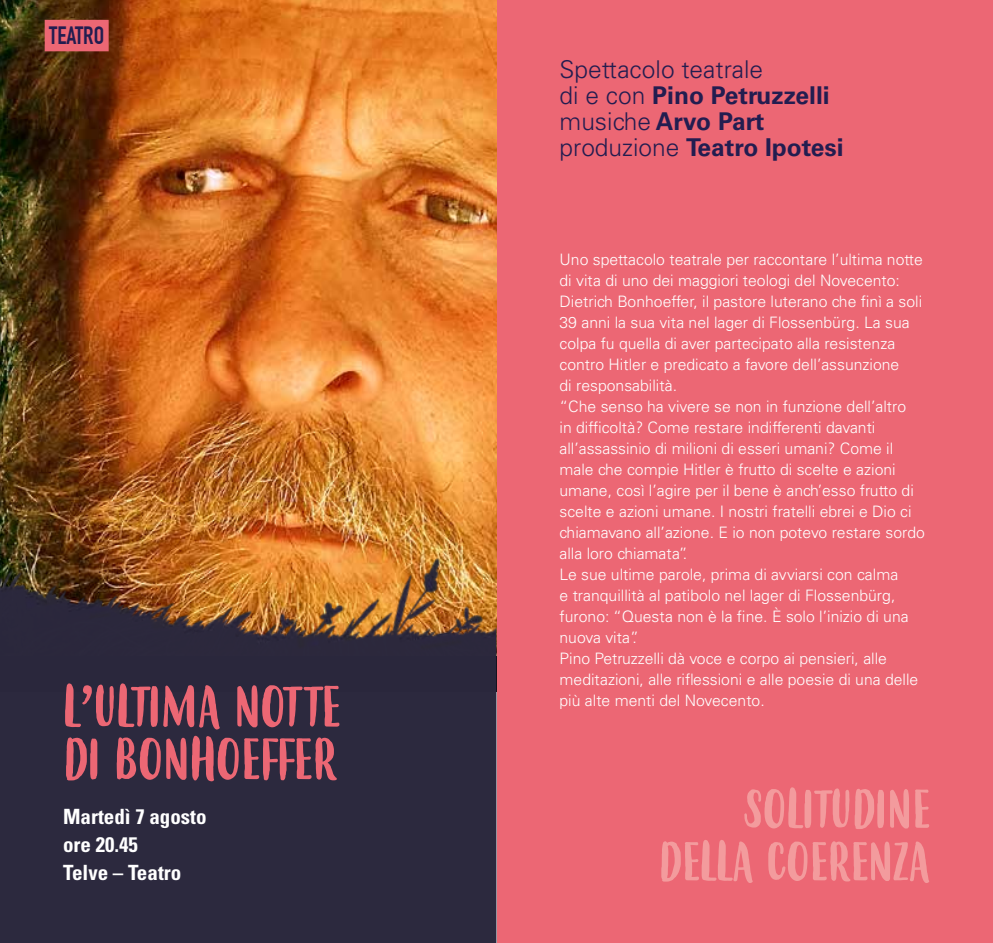
<style>
.page{position:relative;width:993px;height:943px;background:#fff}
.page>*{position:absolute;margin:0;border:0;box-sizing:border-box;transform-origin:0 0}
.t1{font:56px/52.5px "Budidaya";color:#ec6774}
.t2{font:52.5px/52.5px "Budidaya";color:#f39b9d;text-align:right}
.t3{font:300 24.5px/26.2px "Univers LT Std";color:#231d50}
.t4{font:700 24.5px "DIN Condensed";color:#231d50}
.t5{font:700 condensed 21px/28px "Univers LT Std";color:#fff}
.t6{font:300 15.75px/21px "Univers LT Std";color:#fff}
.s1{font-weight:700}
</style>
<div class="page">
<img style="left:0;top:0;width:497px;height:655px">
<img style="left:0;top:332px;width:496px;height:611px">
<div style="left:45px;top:20px;width:64px;height:31px;background:#ec6774"></div>
<div style="left:497px;top:0;width:495px;height:943px;background:#ec6774"></div>
<h3 class="t4" style="left:49px;top:21px;width:56px">TEATRO</h3>
<h1 class="t1" style="left:63px;top:683px;width:278px">L’ULTIMA NOTTE<br>DI BONHOEFFER</h1>
<h3 class="t5" style="left:63px;top:802px;width:145px">Martedì 7 agosto ore 20.45<br>Telve – Teatro</h3>
<h3 class="t3" style="left:559px;top:56px;width:285px">Spettacolo teatrale<br>di e con <span class="s1">Pino Petruzzelli </span>musiche <span class="s1">Arvo Part </span>produzione <span class="s1">Teatro Ipotesi</span></h3>
<p class="t6" style="left:559px;top:249px;width:367px">Uno spettacolo teatrale per raccontare l’ultima notte di vita di uno dei maggiori teologi del Novecento:<br>Dietrich Bonhoeffer, il pastore luterano che finì a soli 39 anni la sua vita nel lager di Flossenbürg. La sua colpa fu quella di aver partecipato alla resistenza contro Hitler e predicato a favore dell’assunzione<br>di responsabilità.<br>“Che senso ha vivere se non in funzione dell’altro<br>in difficoltà? Come restare indifferenti davanti all’assassinio di milioni di esseri umani? Come il male che compie Hitler è frutto di scelte e azioni umane, così l’agire per il bene è anch’esso frutto di scelte e azioni umane. I nostri fratelli ebrei e Dio ci chiamavano all’azione. E io non potevo restare sordo alla loro chiamata”.<br>Le sue ultime parole, prima di avviarsi con calma<br>e tranquillità al patibolo nel lager di Flossenbürg, furono: “Questa non è la fine. È solo l’inizio di una nuova vita”.<br>Pino Petruzzelli dà voce e corpo ai pensieri, alle meditazioni, alle riflessioni e alle poesie di una delle più alte menti del Novecento.</p>
<h2 class="t2" style="left:658px;top:785px;width:273px">SOLITUDINE<br>DELLA COERENZA</h2>
</div>
